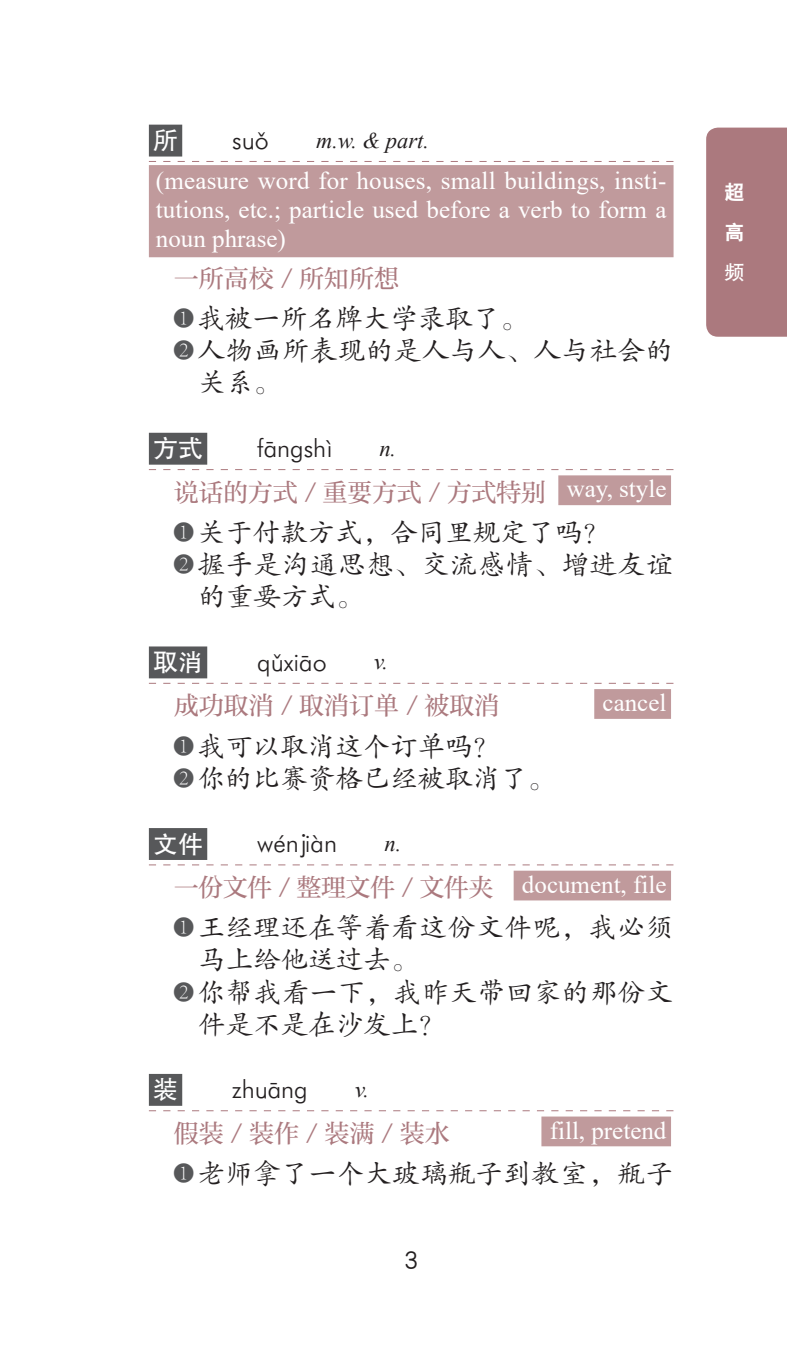
<style>
.page{position:relative;width:787px;height:1354px;background:#fff}
.page>*{position:absolute;margin:0;border:0;box-sizing:border-box;transform-origin:0 0}
.t1{font:27.5px/32.2px "FZKTK GBK1 0";letter-spacing:.005em;color:#231f20}
.t2{font:25px/28.8px "Times New Roman";color:#fff;text-align:justify}
.t3{font:25px "FZBIAOYSK GBK1 0";letter-spacing:-.005em;color:#ab797e}
.t4{font:25px "GB pinyinok H";color:#231f20}
.t5{font:25px "FZHTK GBK1 0";color:#fff}
.t6{font:italic 22.5px "Times New Roman";color:#231f20}
.t7{font:22.5px "FZLANTY K GBK1 0";color:#231f20}
.t8{font:20px/40px "H Yb 2 gj";color:#fff}
.t9{font:20px "H Yb 1 gj";color:#fff}
.s1{font-family:"Rope Sequence Number ST Regular";font-size:20px;color:#57585a}
.s2{font-family:"Times New Roman";color:#fff}
</style>
<div class="page">
<div style="left:706px;top:128px;width:81px;height:209px;background:#ab797e"></div>
<svg style="left:149px;top:161px;width:524px;height:1px"></svg>
<div style="left:149px;top:125px;width:33px;height:31px;background:#57585a"></div>
<div style="left:149px;top:165px;width:524px;height:92px;background:#c09a9c"></div>
<svg style="left:149px;top:469px;width:524px;height:1px"></svg>
<div style="left:149px;top:433px;width:58px;height:32px;background:#57585a"></div>
<div style="left:558px;top:475px;width:113px;height:30px;background:#c09a9c"></div>
<svg style="left:149px;top:683px;width:524px;height:1px"></svg>
<div style="left:149px;top:646px;width:58px;height:32px;background:#57585a"></div>
<div style="left:594px;top:689px;width:77px;height:30px;background:#c09a9c"></div>
<svg style="left:149px;top:864px;width:524px;height:1px"></svg>
<div style="left:149px;top:828px;width:58px;height:32px;background:#57585a"></div>
<div style="left:513px;top:870px;width:158px;height:30px;background:#c09a9c"></div>
<svg style="left:149px;top:1110px;width:524px;height:1px"></svg>
<div style="left:149px;top:1074px;width:33px;height:31px;background:#57585a"></div>
<div style="left:541px;top:1116px;width:130px;height:30px;background:#c09a9c"></div>
<p class="t5" style="left:153px;top:127px;width:26px">所</p>
<p class="t4" style="left:232px;top:125px;width:38px">suǒ</p>
<p class="t6" style="left:316px;top:124px;width:114px">m.w. &amp; part.</p>
<p class="t2" style="left:156px;top:166px;width:512px">(measure word for houses, small buildings, insti&shy;tutions, etc.; particle used before a verb to form a noun phrase)</p>
<p class="t3" style="left:174px;top:263px;width:227px">一所高校 / 所知所想</p>
<p class="t1" style="left:174px;top:303px;width:356px"><span class="s1">A</span> 我被一所名牌大学录取了。</p>
<p class="t1" style="left:174px;top:335px;width:501px"><span class="s1">B</span> 人物画所表现的是人与人、人与社会的</p>
<p class="t1" style="left:198px;top:367px;width:84px">关系。</p>
<p class="t5" style="left:153px;top:435px;width:52px">方式</p>
<p class="t4" style="left:257px;top:433px;width:76px">fāngshì</p>
<p class="t6" style="left:379px;top:433px;width:18px">n.</p>
<p class="t3" style="left:174px;top:477px;width:494px">说话的方式 / 重要方式 / 方式特别 <span class="s2">way, style</span></p>
<p class="t1" style="left:174px;top:517px;width:438px"><span class="s1">A</span> 关于付款方式，合同里规定了吗？</p>
<p class="t1" style="left:174px;top:549px;width:501px"><span class="s1">B</span> 握手是沟通思想、交流感情、增进友谊</p>
<p class="t1" style="left:198px;top:581px;width:166px">的重要方式。</p>
<p class="t5" style="left:153px;top:648px;width:52px">取消</p>
<p class="t4" style="left:257px;top:647px;width:71px">qǔxiāo</p>
<p class="t6" style="left:374px;top:646px;width:15px">v.</p>
<p class="t3" style="left:174px;top:690px;width:327px">成功取消 / 取消订单 / 被取消</p>
<p class="t2" style="left:602px;top:687px;width:65px">cancel</p>
<p class="t1" style="left:174px;top:730px;width:383px"><span class="s1">A</span> 我可以取消这个订单吗？<br><span class="s1">B</span> 你的比赛资格已经被取消了。</p>
<p class="t5" style="left:153px;top:830px;width:52px">文件</p>
<p class="t4" style="left:257px;top:828px;width:81px">wénjiàn</p>
<p class="t6" style="left:384px;top:828px;width:18px">n.</p>
<p class="t3" style="left:174px;top:872px;width:494px">一份文件 / 整理文件 / 文件夹 <span class="s2">document, file</span></p>
<p class="t1" style="left:174px;top:912px;width:501px"><span class="s1">A</span> 王经理还在等着看这份文件呢，我必须</p>
<p class="t1" style="left:198px;top:944px;width:222px">马上给他送过去。</p>
<p class="t1" style="left:174px;top:976px;width:501px"><span class="s1">B</span> 你帮我看一下，我昨天带回家的那份文</p>
<p class="t1" style="left:198px;top:1008px;width:249px">件是不是在沙发上？</p>
<p class="t5" style="left:153px;top:1076px;width:26px">装</p>
<p class="t4" style="left:232px;top:1074px;width:77px">zhuāng</p>
<p class="t6" style="left:355px;top:1073px;width:15px">v.</p>
<p class="t3" style="left:174px;top:1118px;width:277px">假装/装作/装满/装水</p>
<p class="t2" style="left:550px;top:1115px;width:118px">fill, pretend</p>
<p class="t1" style="left:174px;top:1158px;width:501px"><span class="s1">A</span> 老师拿了一个大玻璃瓶子到教室，瓶子</p>
<p class="t7" style="left:404px;top:1247px;width:15px">3</p>
<p class="t8" style="left:724px;top:172px;width:21px">超高</p>
<p class="t9" style="left:724px;top:262px;width:21px">频</p>
</div>
